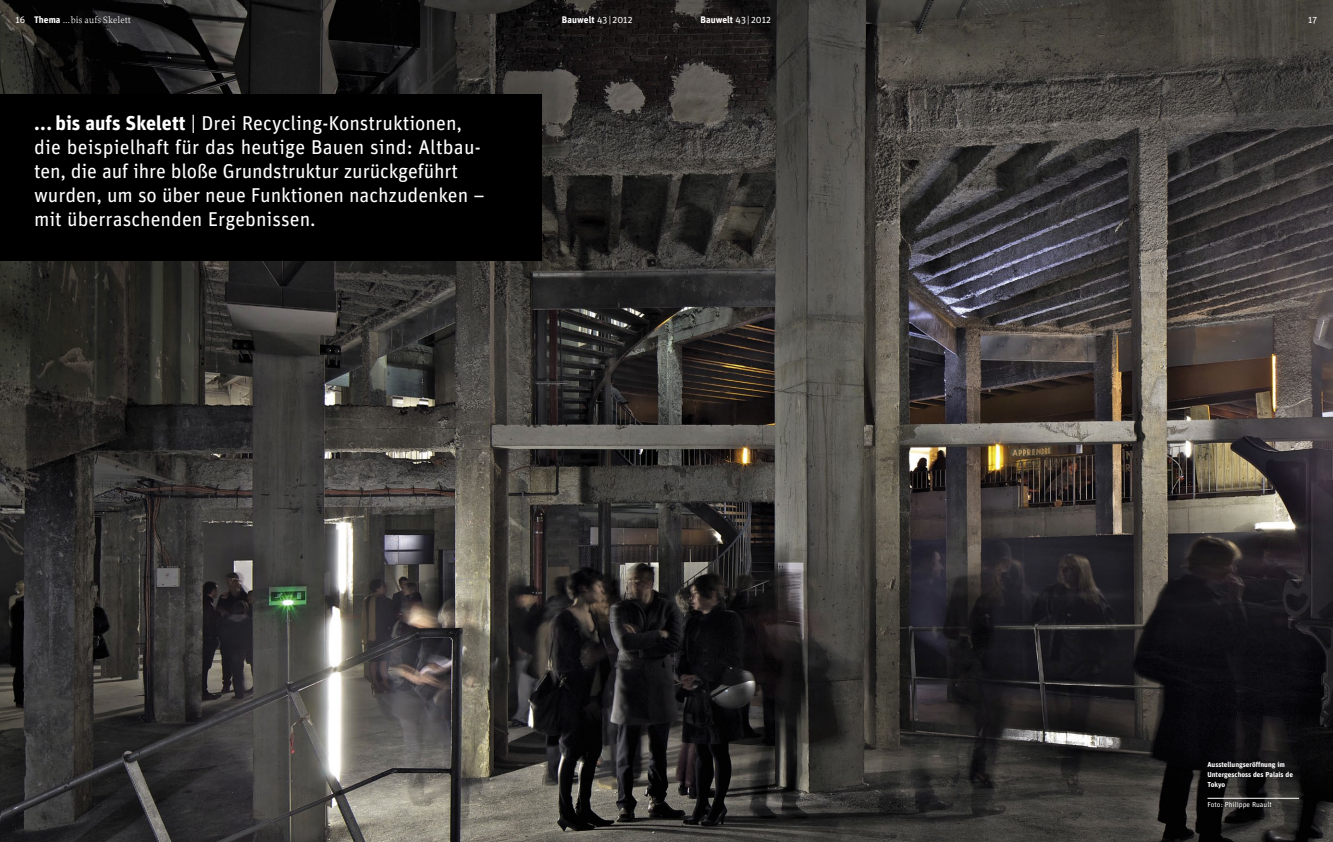
<style>
.page{position:relative;width:1333px;height:842px;background:#fff}
.page>*{position:absolute;margin:0;border:0;box-sizing:border-box;transform-origin:0 0}
.S_Einleitung_Thema{font:20px/24px "Unit Pro";color:#fff}
.A_Kopf_BW{font:700 9.5px "Unit Pro";letter-spacing:.005em;color:#fff}
.A_Kopfzeile{font:9.5px "Proforma";letter-spacing:.005em;color:#fff}
.A_Pagina{font:9.5px "Unit Pro";color:#fff}
.A_Bildunterschrift{font:700 7.2px/9.9px "Unit Pro";color:#fff}
.A_Bildunterschrift_Z{font:7.2px "Unit Pro";color:#fff}
.s1{font-family:"Unit Pro";font-weight:700}
.s2{font-weight:400}
.s3{font-weight:700}
</style>
<div class="page">
<img style="left:0;top:0;width:1332px;height:842px">
<img style="left:0;top:748px;width:1px;height:94px">
<hr style="left:1207px;top:798px;width:91px;height:1px;background:#fff">
<div style="left:0;top:95px;width:541px;height:166px;background:#000"></div>
<p class="A_Pagina" style="left:16px;top:13px;width:11px">16</p>
<p class="A_Kopfzeile" style="left:34px;top:14px;width:98px"><span class="s1">Thema</span> ... bis aufs Skelett</p>
<p class="A_Kopf_BW" style="left:562px;top:13px;width:72px">Bauwelt <span class="s2">43 | 2012</span></p>
<p class="A_Kopf_BW" style="left:700px;top:13px;width:72px">Bauwelt <span class="s2">43 | 2012</span></p>
<p class="A_Pagina" style="left:1308px;top:13px;width:11px">17</p>
<p class="S_Einleitung_Thema" style="left:34px;top:111px;width:452px"><span class="s3">... bis aufs Skelett</span> | Drei Recycling-Konstruktionen, die beispielhaft für das heutige Bauen sind: Altbau&shy;ten, die auf ihre bloße Grundstruktur zurückgeführt wurden, um so über neue Funktionen nachzudenken – mit überraschenden Ergebnissen.</p>
<p class="A_Bildunterschrift" style="left:1207px;top:760px;width:87px">Ausstellungseröffnung im<br>Untergeschoss des Palais de<br>Tokyo</p>
<p class="A_Bildunterschrift_Z" style="left:1207px;top:800px;width:66px">Foto: Philippe Ruault</p>
</div>
